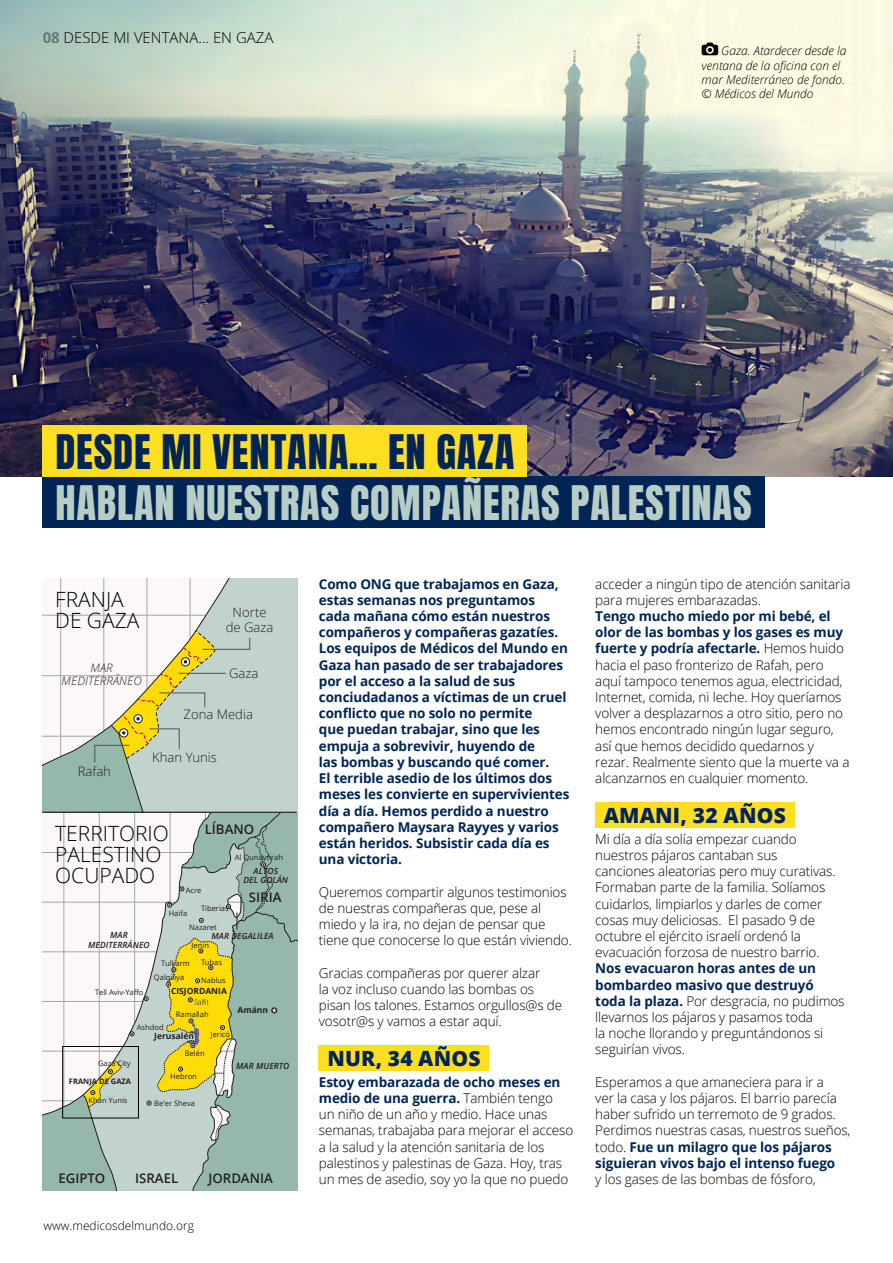
<style>
.page{position:relative;width:893px;height:1263px;background:#fff}
.page>*{position:absolute;margin:0;border:0;box-sizing:border-box;transform-origin:0 0}
.t1{font:40.5px "Anton";letter-spacing:.02em;color:#b8cdc6}
.t2{font:40.5px "Anton";letter-spacing:.02em;color:#002554}
.t3{font:300 21px/21px "Open Sans";color:#000}
.t4{font:800 21px "Open Sans";letter-spacing:.01em;color:#002554}
.t5{font:300 15px "Open Sans";color:#000}
.t6{font:300 13.5px/16.2px "Open Sans";letter-spacing:-.01em;color:#000}
.t7{font:700 13.5px/16.2px "Open Sans";letter-spacing:-.01em;color:#002554}
.t8{font:600 13.2px "Open Sans";color:#231f20}
.t9{font:300 13.05px/14.5px "Open Sans";color:#231f20;text-align:center}
.t10{font:italic 300 12px/14.4px "Open Sans";color:#000}
.t11{font:300 12px "Open Sans";color:#000}
.t12{font:italic 300 11.7px/13px "Open Sans";letter-spacing:.01em;color:#231f20;text-align:center}
.t13{font:italic 600 8.55px/10.2px "Open Sans";letter-spacing:.01em;color:#231f20;text-align:center}
.t14{font:700 8.55px "Open Sans";color:#231f20}
.t15{font:7.5px "Open Sans";color:#231f20}
.t16{font:700 7.5px "Open Sans";color:#231f20}
.s1{font-weight:700;color:#9d9d9c}
.s2{font-weight:700;color:#002554}
</style>
<div class="page">
<div style="left:43px;top:1138px;width:39px;height:53px;background:#95b8aa"></div>
<svg style="left:43px;top:813px;width:39px;height:325px"></svg>
<svg style="left:43px;top:578px;width:39px;height:234px"></svg>
<svg style="left:82px;top:578px;width:216px;height:613px"></svg>
<hr style="left:43px;top:812px;width:254px;height:1px;background:#000">
<img style="left:0;top:0;width:893px;height:476px">
<div style="left:319px;top:1045px;width:170px;height:25px;background:#fddf22"></div>
<div style="left:595px;top:802px;width:200px;height:25px;background:#fddf22"></div>
<div style="left:43px;top:476px;width:722px;height:51px;background:#002554"></div>
<div style="left:43px;top:425px;width:484px;height:51px;background:#fddf22"></div>
<svg style="left:702px;top:43px;width:16px;height:12px"></svg>
<div style="left:62px;top:1046px;width:77px;height:72px;border:1px solid #000"></div>
<p class="t5" style="left:43px;top:27px;width:232px"><span class="s1">08</span> DESDE MI VENTANA... EN GAZA</p>
<h1 class="t2" style="left:55px;top:431px;width:460px">DESDE MI VENTANA... EN GAZA</h1>
<p class="t10" style="left:702px;top:43px;width:146px;text-indent:20px">Gaza. Atardecer desde la ventana de la oficina con el mar Mediterráneo de fondo. © Médicos del Mundo</p>
<h1 class="t1" style="left:55px;top:482px;width:698px">HABLAN NUESTRAS COMPAÑERAS PALESTINAS</h1>
<h2 class="t3" style="left:55px;top:588px;width:86px">FRANJA<br>DE GAZA</h2>
<p class="t12" style="left:62px;top:660px;width:82px">MAR<br>MEDITERRÁNEO</p>
<p class="t9" style="left:226px;top:605px;width:49px">Norte de Gaza</p>
<p class="t9" style="left:229px;top:665px;width:31px">Gaza</p>
<p class="t9" style="left:184px;top:707px;width:71px">Zona Media</p>
<p class="t9" style="left:78px;top:764px;width:35px">Rafah</p>
<p class="t9" style="left:152px;top:750px;width:66px">Khan Yunis</p>
<h2 class="t3" style="left:55px;top:822px;width:115px">TERRITORIO<br>PALESTINO<br>OCUPADO</h2>
<p class="t8" style="left:205px;top:820px;width:51px">LÍBANO</p>
<p class="t15" style="left:235px;top:852px;width:50px">Al Qunaytirah</p>
<p class="t15" style="left:186px;top:885px;width:17px">Acre</p>
<p class="t13" style="left:244px;top:866px;width:46px;line-height:9.4px">ALTOS<br>DEL GOLÁN</p>
<p class="t8" style="left:249px;top:888px;width:34px">SIRIA</p>
<p class="t13" style="left:88px;top:929px;width:63px">MAR<br>MEDITERRÁNEO</p>
<p class="t15" style="left:169px;top:908px;width:20px">Haifa</p>
<p class="t15" style="left:201px;top:903px;width:29px">Tiberias</p>
<p class="t15" style="left:189px;top:922px;width:29px">Nazaret</p>
<p class="t13" style="left:212px;top:930px;width:64px">MAR DEGALILEA</p>
<p class="t15" style="left:192px;top:940px;width:19px">Jenin</p>
<p class="t15" style="left:201px;top:957px;width:22px">Tubas</p>
<p class="t15" style="left:161px;top:958px;width:30px">Tulkarm</p>
<p class="t15" style="left:95px;top:987px;width:50px">Tell Aviv-Yaffo</p>
<p class="t15" style="left:154px;top:972px;width:32px">Qalqiliya</p>
<p class="t15" style="left:201px;top:975px;width:26px">Nablus</p>
<p class="t14" style="left:171px;top:985px;width:57px">CISJORDANIA</p>
<p class="t15" style="left:176px;top:1009px;width:34px">Ramallah</p>
<p class="t14" style="left:237px;top:1004px;width:32px">Amánn</p>
<p class="t15" style="left:137px;top:1022px;width:28px">Ashdod</p>
<p class="t14" style="left:154px;top:1030px;width:41px">Jerusalén</p>
<p class="t15" style="left:211px;top:1029px;width:21px">Jericó</p>
<p class="t15" style="left:185px;top:1048px;width:21px">Belén</p>
<p class="t15" style="left:98px;top:1058px;width:34px">Gaza City</p>
<p class="t15" style="left:89px;top:1095px;width:40px">Khan Yunis</p>
<p class="t15" style="left:154px;top:1098px;width:42px">Be'er Sheva</p>
<p class="t15" style="left:170px;top:1071px;width:28px">Hebron</p>
<p class="t16" style="left:69px;top:1076px;width:64px">FRANJA DE GAZA</p>
<p class="t13" style="left:236px;top:1061px;width:55px">MAR MUERTO</p>
<p class="t8" style="left:58px;top:1169px;width:48px">EGIPTO</p>
<p class="t8" style="left:209px;top:1169px;width:66px">JORDANIA</p>
<p class="t8" style="left:135px;top:1169px;width:45px">ISRAEL</p>
<p class="t11" style="left:44px;top:1217px;width:152px">www.medicosdelmundo.org</p>
<p class="t7" style="left:319px;top:575px;width:252px">Como ONG que trabajamos en Gaza, estas semanas nos preguntamos cada mañana cómo están nuestros compañeros y compañeras gazatíes.<br>Los equipos de Médicos del Mundo en<br>Gaza han pasado de ser trabajadores por el acceso a la salud de sus conciudadanos a víctimas de un cruel conflicto que no solo no permite<br>que puedan trabajar, sino que les empuja a sobrevivir, huyendo de<br>las bombas y buscando qué comer.<br>El terrible asedio de los últimos dos meses les convierte en supervivientes día a día. Hemos perdido a nuestro compañero Maysara Rayyes y varios están heridos. Subsistir cada día es una victoria.</p>
<p class="t6" style="left:319px;top:883px;width:255px">Queremos compartir algunos testimonios de nuestras compañeras que, pese al miedo y la ira, no dejan de pensar que tiene que conocerse lo que están viviendo.</p>
<p class="t6" style="left:319px;top:964px;width:245px">Gracias compañeras por querer alzar<br>la voz incluso cuando las bombas os pisan los talones. Estamos orgullos@s de vosotr@s y vamos a estar aquí.</p>
<h2 class="t4" style="left:327px;top:1042px;width:155px">NUR, 34 AÑOS</h2>
<p class="t6" style="left:319px;top:1073px;width:256px"><span class="s2">Estoy embarazada de ocho meses en medio de una guerra.</span> También tengo<br>un niño de un año y medio. Hace unas semanas, trabajaba para mejorar el acceso a la salud y la atención sanitaria de los palestinos y palestinas de Gaza. Hoy, tras un mes de asedio, soy yo la que no puedo</p>
<p class="t6" style="left:595px;top:575px;width:257px">acceder a ningún tipo de atención sanitaria para mujeres embarazadas.</p>
<p class="t6" style="left:595px;top:608px;width:256px"><span class="s2">Tengo mucho miedo por mi bebé, el olor de las bombas y los gases es muy fuerte y podría afectarle.</span> Hemos huido hacia el paso fronterizo de Rafah, pero aquí tampoco tenemos agua, electricidad, Internet, comida, ni leche. Hoy queríamos volver a desplazarnos a otro sitio, pero no hemos encontrado ningún lugar seguro, así que hemos decidido quedarnos y rezar. Realmente siento que la muerte va a alcanzarnos en cualquier momento.</p>
<h2 class="t4" style="left:604px;top:799px;width:183px">AMANI, 32 AÑOS</h2>
<p class="t6" style="left:595px;top:830px;width:242px">Mi día a día solía empezar cuando nuestros pájaros cantaban sus canciones aleatorias pero muy curativas.<br>Formaban parte de la familia. Solíamos cuidarlos, limpiarlos y darles de comer cosas muy deliciosas. El pasado 9 de octubre el ejército israelí ordenó la evacuación forzosa de nuestro barrio.</p>
<p class="t6" style="left:595px;top:960px;width:251px"><span class="s2">Nos evacuaron horas antes de un bombardeo masivo que destruyó toda la plaza.</span> Por desgracia, no pudimos llevarnos los pájaros y pasamos toda<br>la noche llorando y preguntándonos si seguirían vivos.</p>
<p class="t6" style="left:595px;top:1073px;width:257px">Esperamos a que amaneciera para ir a<br>ver la casa y los pájaros. El barrio parecía haber sufrido un terremoto de 9 grados.<br>Perdimos nuestras casas, nuestros sueños, todo. <span class="s2">Fue un milagro que los pájaros siguieran vivos bajo el intenso fuego</span></p>
<p class="t6" style="left:595px;top:1170px;width:222px">y los gases de las bombas de fósforo,</p>
</div>
